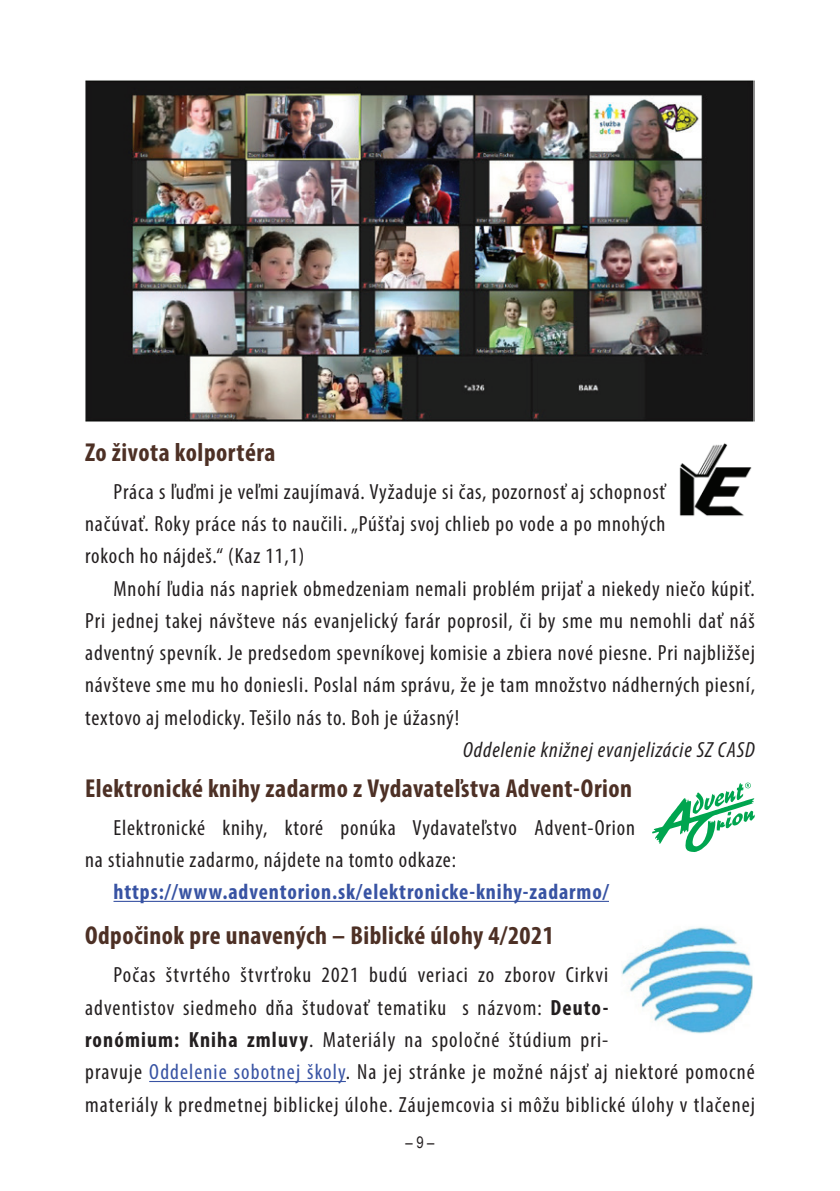
<style>
.page{position:relative;width:840px;height:1191px;background:#fff}
.page>*{position:absolute;margin:0;border:0;box-sizing:border-box;transform-origin:0 0}
.t1{font:700 condensed 26px "Myriad Pro";letter-spacing:.02em;color:#4d3025}
.t2{font:condensed 22px/32.2px "Myriad Pro";letter-spacing:.045em;color:#231f20;text-align:justify}
.t3{font:700 condensed 22px "Myriad Pro";letter-spacing:.04em;color:#3853a3}
.t4{font:italic condensed 22px "Myriad Pro";letter-spacing:.04em;color:#231f20}
.t5{font:16px "Arial Narrow";color:#231f20}
.s1{font-weight:700}
.s2{color:#3853a3}
</style>
<div class="page">
<hr style="left:113px;top:900px;width:495px;height:2px;background:#3853a3">
<hr style="left:149px;top:1081px;width:197px;height:1px;background:#3853a3">
<img style="left:679px;top:443px;width:73px;height:73px">
<img style="left:85px;top:80px;width:669px;height:342px">
<svg style="left:652px;top:782px;width:102px;height:70px"></svg>
<img style="left:621px;top:927px;width:132px;height:107px">
<p class="t1" style="left:85px;top:436px;width:192px">Zo života kolportéra</p>
<p class="t2" style="left:85px;top:475px;width:581px;text-indent:28px">Práca s ľuďmi je veľmi zaujímavá. Vyžaduje si čas, pozornosť aj schopnosť načúvať. Roky práce nás to naučili. „Púšťaj svoj chlieb po vode a po mnohých rokoch ho nájdeš.“ (Kaz 11,1)</p>
<p class="t2" style="left:85px;top:572px;width:671px;text-indent:28px">Mnohí ľudia nás napriek obmedzeniam nemali problém prijať a niekedy niečo kúpiť.<br>Pri jednej takej návšteve nás evanjelický farár poprosil, či by sme mu nemohli dať náš adventný spevník. Je predsedom spevníkovej komisie a zbiera nové piesne. Pri najbližšej návšteve sme mu ho doniesli. Poslal nám správu, že je tam množstvo nádherných piesní, textovo aj melodicky. Tešilo nás to. Boh je úžasný!</p>
<p class="t4" style="left:463px;top:736px;width:293px">Oddelenie knižnej evanjelizácie SZ CASD</p>
<p class="t1" style="left:85px;top:771px;width:548px">Elektronické knihy zadarmo z Vydavateľstva Advent-Orion</p>
<p class="t2" style="left:85px;top:811px;width:551px;text-indent:28px">Elektronické knihy, ktoré ponúka Vydavateľstvo Advent-Orion na stiahnutie zadarmo, nájdete na tomto odkaze:</p>
<p class="t3" style="left:113px;top:878px;width:496px">https://www.adventorion.sk/elektronicke-knihy-zadarmo/</p>
<p class="t1" style="left:85px;top:919px;width:470px">Odpočinok pre unavených – Biblické úlohy 4/2021</p>
<p class="t2" style="left:85px;top:958px;width:671px;text-align:left;text-indent:28px">Počas štvrtého štvrťroku 2021 budú veriaci zo zborov Cirkvi<br>adventistov siedmeho dňa študovať tematiku s názvom: <span class="s1">Deuto-<br>ronómium: Kniha zmluvy</span>. Materiály na spoločné štúdium pri-<br>pravuje <span class="s2">Oddelenie sobotnej školy</span>. Na jej stránke je možné nájsť aj niektoré pomocné materiály k predmetnej biblickej úlohe. Záujemcovia si môžu biblické úlohy v tlačenej</p>
<p class="t5" style="left:405px;top:1130px;width:31px">– 9 –</p>
</div>
